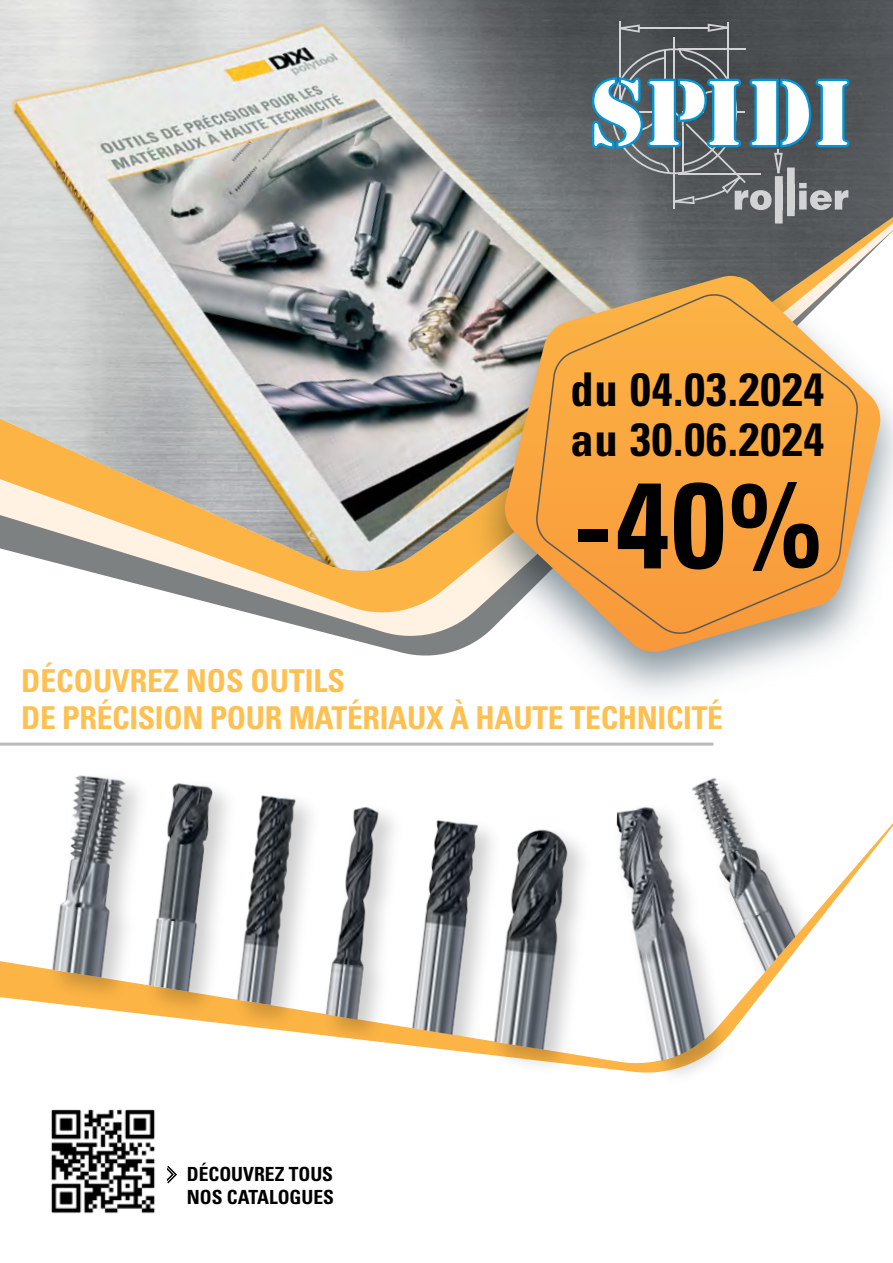
<style>
.page{position:relative;width:893px;height:1263px;background:#fff}
.page>*{position:absolute;margin:0;border:0;box-sizing:border-box;transform-origin:0 0}
.t1{font:700 condensed 121.5px "Univers";color:#000}
.t2{font:700 condensed 46.5px/49.5px "Univers";letter-spacing:.02em;color:#000}
.t3{font:700 condensed 31.5px/37.8px "Univers";letter-spacing:-.01em;color:#fec050}
.t4{font:700 condensed 19.5px/23.4px "Univers";color:#000}
</style>
<div class="page">
<svg style="left:107px;top:576px;width:347px;height:42px"></svg>
<svg style="left:829px;top:0;width:64px;height:246px;background:#5c5d5d"></svg>
<img style="left:0;top:0;width:829px;height:576px">
<img style="left:432px;top:1038px;width:42px;height:12px">
<img style="left:432px;top:820px;width:42px;height:218px">
<img style="left:454px;top:246px;width:439px;height:448px">
<svg style="left:503px;top:276px;width:379px;height:378px"></svg>
<svg style="left:534px;top:292px;width:326px;height:344px;background:#f1aa53"></svg>
<hr style="left:0;top:743px;width:713px;height:3px;background:#505353">
<img style="left:474px;top:824px;width:128px;height:244px">
<img style="left:486px;top:824px;width:95px;height:227px">
<img style="left:803px;top:880px;width:41px;height:61px">
<img style="left:795px;top:909px;width:8px;height:42px">
<img style="left:602px;top:778px;width:193px;height:297px">
<img style="left:615px;top:792px;width:105px;height:271px">
<img style="left:340px;top:861px;width:92px;height:187px">
<img style="left:340px;top:806px;width:58px;height:216px">
<img style="left:245px;top:805px;width:95px;height:233px">
<img style="left:259px;top:795px;width:45px;height:211px">
<img style="left:121px;top:798px;width:138px;height:228px">
<img style="left:165px;top:783px;width:60px;height:210px">
<img style="left:28px;top:745px;width:137px;height:266px">
<img style="left:40px;top:763px;width:92px;height:215px">
<img style="left:51px;top:1109px;width:104px;height:105px">
<svg style="left:167px;top:1165px;width:10px;height:19px"></svg>
<div style="left:775px;top:176px;width:8px;height:47px;background:#d1d3d4"></div>
<div style="left:787px;top:167px;width:8px;height:49px;background:#d1d3d4"></div>
<hr style="left:619px;top:21px;width:2px;height:86px;background:#d1d3d4">
<hr style="left:727px;top:22px;width:2px;height:85px;background:#d1d3d4">
<svg style="left:592px;top:24px;width:258px;height:186px"></svg>
<h2 class="t2" style="left:570px;top:365px;width:255px">du 04.03.2024 au 30.06.2024</h2>
<h1 class="t1" style="left:572px;top:451px;width:252px">-40%</h1>
<p class="t3" style="left:21px;top:661px;width:703px">DÉCOUVREZ NOS OUTILS<br>DE PRÉCISION POUR MATÉRIAUX À HAUTE TECHNICITÉ</p>
<p class="t4" style="left:187px;top:1162px;width:149px">DÉCOUVREZ TOUS<br>NOS CATALOGUES</p>
</div>
